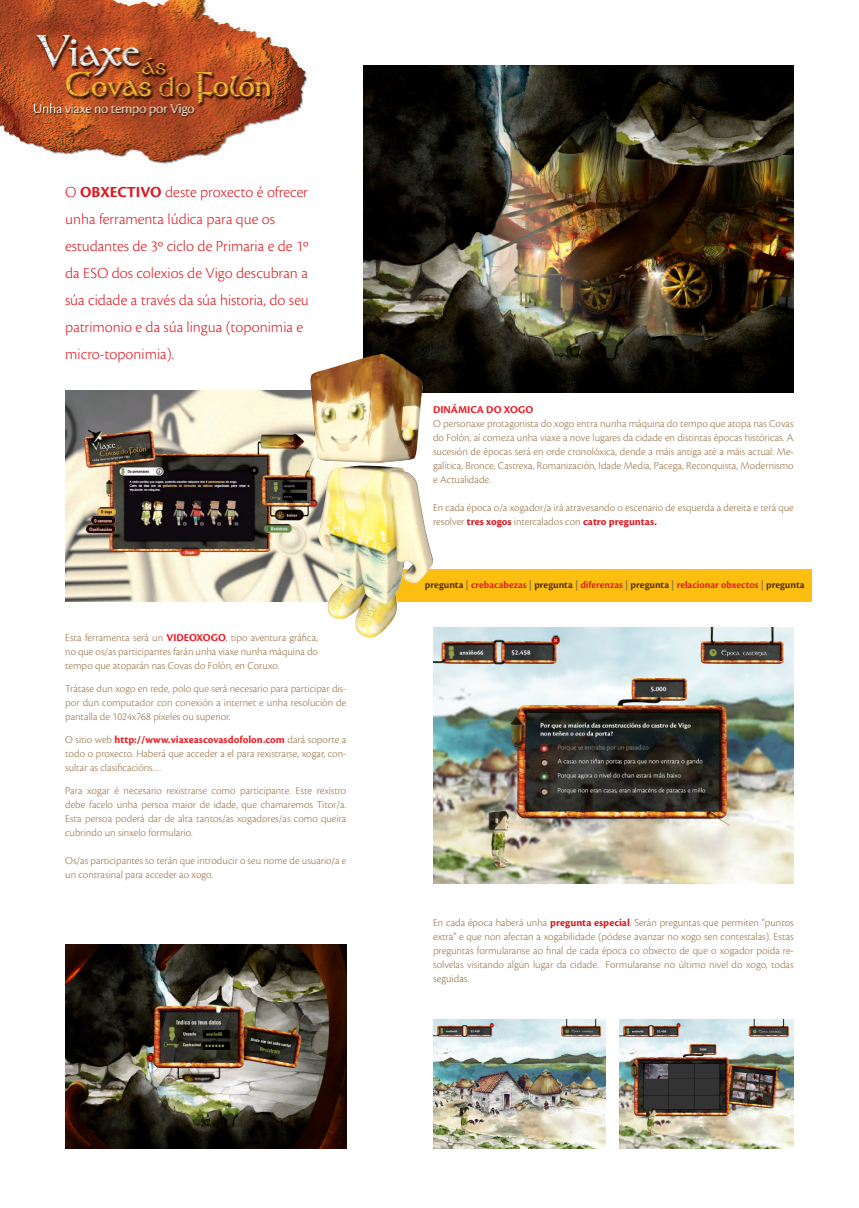
<style>
.page{position:relative;width:859px;height:1208px;background:#fff}
.page>*{position:absolute;margin:0;border:0;box-sizing:border-box;transform-origin:0 0}
.t1{font:300 16px/27px "Cronos Pro";color:#dc1820}
.t2{font:300 11px/14px "Cronos Pro";color:#926d43;text-align:justify}
.t3{font:700 11px "Cronos Pro";letter-spacing:.005em;color:#ee1d23}
.t4{font:600 10.5px "Cronos Pro";color:#dc1820}
.s1{font-weight:700}
.s2{font-weight:700;color:#ee1d23}
.s3{font-weight:700;color:#dc1820}
.s4{color:#4d2500}
.s5{color:#926d43}
</style>
<div class="page">
<img style="left:363px;top:65px;width:431px;height:328px">
<div style="left:339px;top:569px;width:473px;height:32px;background:#fdbe12"></div>
<img style="left:0;top:0;width:312px;height:167px">
<img style="left:65px;top:945px;width:281px;height:204px">
<img style="left:65px;top:390px;width:245px;height:211px">
<img style="left:433px;top:1019px;width:173px;height:130px">
<img style="left:433px;top:627px;width:361px;height:256px">
<img style="left:619px;top:1019px;width:175px;height:130px">
<img style="left:310px;top:354px;width:123px;height:284px">
<p class="t1" style="left:65px;top:178px;width:245px">O <span class="s1">OBXECTIVO</span> deste proxecto é ofrecer unha ferramenta lúdica para que os estudantes de 3º ciclo de Primaria e de 1º da ESO dos colexios de Vigo descubran a súa cidade a través da súa historia, do seu patrimonio e da súa lingua (toponimia e micro-toponimia).</p>
<p class="t2" style="left:65px;top:631px;width:254px">Esta ferramenta será un <span class="s2">VIDEOXOGO</span>, tipo aventura gráfica, no que os/as participantes farán unha viaxe nunha máquina do tempo que atoparán nas Covas do Folón, en Coruxo.</p>
<p class="t2" style="left:65px;top:682px;width:283px">Trátase dun xogo en rede, polo que será necesario para participar dis&shy;por dun computador con conexión a internet e unha resolución de pantalla de 1024x768 píxeles ou superior.</p>
<p class="t2" style="left:65px;top:733px;width:283px">O sitio web <span class="s2">http://www.viaxeascovasdofolon.com</span> dará soporte a todo o proxecto. Haberá que acceder a el para rexistrarse, xogar, con&shy;sultar as clasificacións…</p>
<p class="t2" style="left:65px;top:784px;width:283px">Para xogar é necesario rexistrarse como participante. Este rexistro debe facelo unha persoa maior de idade, que chamaremos Titor/a.<br>Esta persoa poderá dar de alta tantos/as xogadores/as como queira cubrindo un sinxelo formulario.</p>
<p class="t2" style="left:65px;top:854px;width:283px">Os/as participantes so terán que introducir o seu nome de usuario/a e un contrasinal para acceder ao xogo.</p>
<p class="t3" style="left:433px;top:403px;width:102px">DINÁMICA DO XOGO</p>
<p class="t2" style="left:433px;top:417px;width:362px">O personaxe protagonista do xogo entra nunha máquina do tempo que atopa nas Covas do Folón, aí comeza unha viaxe a nove lugares da cidade en distintas épocas históricas. A sucesión de épocas será en orde cronolóxica, dende a máis antiga até a máis actual: Me&shy;galítica, Bronce, Castrexa, Romanización, Idade Media, Pacega, Reconquista, Modernismo e Actualidade.</p>
<p class="t2" style="left:433px;top:501px;width:362px">En cada época o/a xogador/a irá atravesando o escenario de esquerda a dereita e terá que resolver <span class="s3">tres xogos</span> intercalados con <span class="s3">catro preguntas.</span></p>
<p class="t4" style="left:425px;top:579px;width:381px"><span class="s4">pregunta</span> <span class="s5">|</span> crebacabezas <span class="s5">|</span> <span class="s4">pregunta</span> <span class="s5">|</span> diferenzas <span class="s5">|</span> <span class="s4">pregunta</span> <span class="s5">|</span> relacionar obxectos <span class="s5">|</span> <span class="s4">pregunta</span></p>
<p class="t2" style="left:433px;top:915px;width:362px">En cada época haberá unha <span class="s3">pregunta especial</span>. Serán preguntas que permiten “puntos extra” e que non afectan a xogabilidade (pódese avanzar no xogo sen contestalas). Estas preguntas formularanse ao final de cada época co obxecto de que o xogador poida re&shy;solvelas visitando algún lugar da cidade. Formularanse no último nivel do xogo, todas seguidas.</p>
</div>
